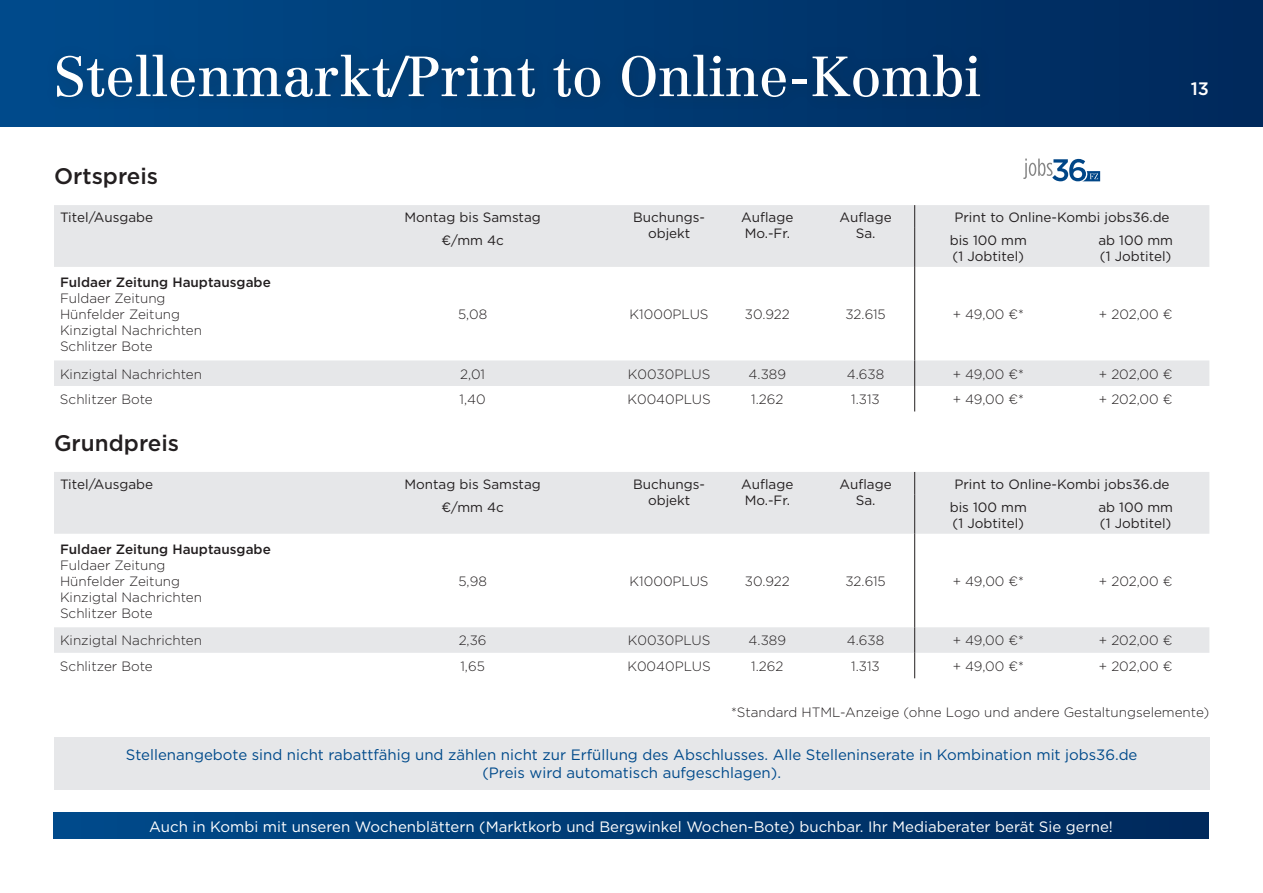
<style>
.page{position:relative;width:1263px;height:893px;background:#fff}
.page>*{position:absolute;margin:0;border:0;box-sizing:border-box;transform-origin:0 0}
.t1{font:55.5px "Centennial LT Pro";color:#fff}
.t2{font:500 22.5px "Gotham";color:#231f20}
.t3{font:500 18px "Gotham";color:#fff}
.t4{font:15px/18px "Gotham";color:#004a8b;text-align:center}
.t5{font:15px "Gotham";color:#fff}
.t6{font:300 13.5px/16.2px "Gotham";color:#231f20}
.t7{font:13.5px/16.2px "Gotham";color:#231f20}
.t8{font:500 13.5px "Gotham";color:#231f20}
</style>
<div class="page">
<div style="left:0;top:0;width:1262px;height:127px;background:linear-gradient(to right,#004b8b,#00295b)"></div>
<div style="left:45px;top:42px;width:949px;height:71px;background:#231f20;opacity:.25"></div>
<svg style="left:54px;top:205px;width:1155px;height:181px"></svg>
<svg style="left:914px;top:205px;width:1px;height:23px"></svg>
<hr style="left:914px;top:228px;width:1px;height:39px;background:#231f20">
<hr style="left:914px;top:267px;width:1px;height:93px;background:#231f20">
<svg style="left:914px;top:360px;width:1px;height:51px"></svg>
<svg style="left:54px;top:472px;width:1155px;height:181px"></svg>
<svg style="left:914px;top:472px;width:1px;height:23px"></svg>
<hr style="left:914px;top:495px;width:1px;height:39px;background:#231f20">
<hr style="left:914px;top:534px;width:1px;height:93px;background:#231f20">
<svg style="left:914px;top:627px;width:1px;height:51px"></svg>
<div style="left:54px;top:737px;width:1155px;height:52px;background:#e6e7e9"></div>
<div style="left:53px;top:813px;width:1156px;height:26px;background:linear-gradient(to right,#004b8b,#00295b)"></div>
<svg style="left:1023px;top:159px;width:77px;height:22px"></svg>
<h1 class="t1" style="left:54px;top:43px;width:928px">Stellenmarkt/Print to Online-Kombi</h1>
<h3 class="t3" style="left:1191px;top:77px;width:20px">13</h3>
<h2 class="t2" style="left:54px;top:161px;width:106px">Ortspreis</h2>
<p class="t7" style="left:60px;top:209px;width:95px">Titel/Ausgabe</p>
<p class="t7" style="left:404px;top:209px;width:138px">Montag bis Samstag</p>
<p class="t7" style="left:633px;top:209px;width:73px;text-align:center">Buchungs&shy;objekt</p>
<p class="t7" style="left:741px;top:209px;width:54px">Auflage<br>Mo.-Fr.</p>
<p class="t7" style="left:839px;top:209px;width:54px;text-align:center">Auflage<br>Sa.</p>
<p class="t7" style="left:954px;top:209px;width:217px">Print to Online-Kombi jobs36.de</p>
<p class="t7" style="left:441px;top:232px;width:64px">€/mm 4c</p>
<p class="t7" style="left:950px;top:232px;width:79px">bis 100 mm (1 Jobtitel)</p>
<p class="t7" style="left:1098px;top:232px;width:76px">ab 100 mm (1 Jobtitel)</p>
<p class="t8" style="left:60px;top:273px;width:212px">Fuldaer Zeitung Hauptausgabe</p>
<p class="t6" style="left:60px;top:290px;width:144px">Fuldaer Zeitung<br>Hünfelder Zeitung<br>Kinzigtal Nachrichten<br>Schlitzer Bote</p>
<p class="t6" style="left:458px;top:306px;width:31px">5,08</p>
<p class="t6" style="left:630px;top:306px;width:80px">K1000PLUS</p>
<p class="t6" style="left:745px;top:306px;width:47px">30.922</p>
<p class="t6" style="left:845px;top:306px;width:42px">32.615</p>
<p class="t6" style="left:953px;top:306px;width:73px">+ 49,00 €*</p>
<p class="t6" style="left:1099px;top:306px;width:75px">+ 202,00 €</p>
<p class="t6" style="left:60px;top:365px;width:144px">Kinzigtal Nachrichten</p>
<p class="t6" style="left:460px;top:365px;width:26px">2,01</p>
<p class="t6" style="left:628px;top:365px;width:84px">K0030PLUS</p>
<p class="t6" style="left:749px;top:365px;width:39px">4.389</p>
<p class="t6" style="left:847px;top:365px;width:39px">4.638</p>
<p class="t6" style="left:953px;top:365px;width:73px">+ 49,00 €*</p>
<p class="t6" style="left:1099px;top:365px;width:75px">+ 202,00 €</p>
<p class="t6" style="left:60px;top:391px;width:94px">Schlitzer Bote</p>
<p class="t6" style="left:460px;top:391px;width:28px">1,40</p>
<p class="t6" style="left:627px;top:391px;width:85px">K0040PLUS</p>
<p class="t6" style="left:751px;top:391px;width:34px">1.262</p>
<p class="t6" style="left:851px;top:391px;width:30px">1.313</p>
<p class="t6" style="left:953px;top:391px;width:73px">+ 49,00 €*</p>
<p class="t6" style="left:1099px;top:391px;width:75px">+ 202,00 €</p>
<h2 class="t2" style="left:54px;top:428px;width:127px">Grundpreis</h2>
<p class="t7" style="left:60px;top:476px;width:95px">Titel/Ausgabe</p>
<p class="t7" style="left:404px;top:476px;width:138px">Montag bis Samstag</p>
<p class="t7" style="left:633px;top:476px;width:73px;text-align:center">Buchungs&shy;objekt</p>
<p class="t7" style="left:741px;top:476px;width:54px">Auflage<br>Mo.-Fr.</p>
<p class="t7" style="left:839px;top:476px;width:54px;text-align:center">Auflage<br>Sa.</p>
<p class="t7" style="left:954px;top:476px;width:217px">Print to Online-Kombi jobs36.de</p>
<p class="t7" style="left:441px;top:498px;width:64px">€/mm 4c</p>
<p class="t7" style="left:950px;top:498px;width:79px">bis 100 mm (1 Jobtitel)</p>
<p class="t7" style="left:1098px;top:498px;width:76px">ab 100 mm (1 Jobtitel)</p>
<p class="t8" style="left:60px;top:540px;width:212px">Fuldaer Zeitung Hauptausgabe</p>
<p class="t6" style="left:60px;top:556px;width:144px">Fuldaer Zeitung<br>Hünfelder Zeitung<br>Kinzigtal Nachrichten<br>Schlitzer Bote</p>
<p class="t6" style="left:458px;top:573px;width:30px">5,98</p>
<p class="t6" style="left:630px;top:573px;width:80px">K1000PLUS</p>
<p class="t6" style="left:745px;top:573px;width:47px">30.922</p>
<p class="t6" style="left:845px;top:573px;width:42px">32.615</p>
<p class="t6" style="left:953px;top:573px;width:73px">+ 49,00 €*</p>
<p class="t6" style="left:1099px;top:573px;width:75px">+ 202,00 €</p>
<p class="t6" style="left:60px;top:632px;width:144px">Kinzigtal Nachrichten</p>
<p class="t6" style="left:459px;top:632px;width:29px">2,36</p>
<p class="t6" style="left:628px;top:632px;width:84px">K0030PLUS</p>
<p class="t6" style="left:749px;top:632px;width:39px">4.389</p>
<p class="t6" style="left:847px;top:632px;width:39px">4.638</p>
<p class="t6" style="left:953px;top:632px;width:73px">+ 49,00 €*</p>
<p class="t6" style="left:1099px;top:632px;width:75px">+ 202,00 €</p>
<p class="t6" style="left:60px;top:658px;width:94px">Schlitzer Bote</p>
<p class="t6" style="left:460px;top:658px;width:26px">1,65</p>
<p class="t6" style="left:627px;top:658px;width:85px">K0040PLUS</p>
<p class="t6" style="left:751px;top:658px;width:34px">1.262</p>
<p class="t6" style="left:851px;top:658px;width:30px">1.313</p>
<p class="t6" style="left:953px;top:658px;width:73px">+ 49,00 €*</p>
<p class="t6" style="left:1099px;top:658px;width:75px">+ 202,00 €</p>
<p class="t6" style="left:731px;top:703px;width:480px">*Standard HTML-Anzeige (ohne Logo und andere Gestaltungselemente)</p>
<p class="t4" style="left:126px;top:745px;width:1013px">Stellenangebote sind nicht rabattfähig und zählen nicht zur Erfüllung des Abschlusses. Alle Stelleninserate in Kombination mit jobs36.de (Preis wird automatisch aufgeschlagen).</p>
<p class="t5" style="left:149px;top:817px;width:965px">Auch in Kombi mit unseren Wochenblättern (Marktkorb und Bergwinkel Wochen-Bote) buchbar. Ihr Mediaberater berät Sie gerne!</p>
</div>
